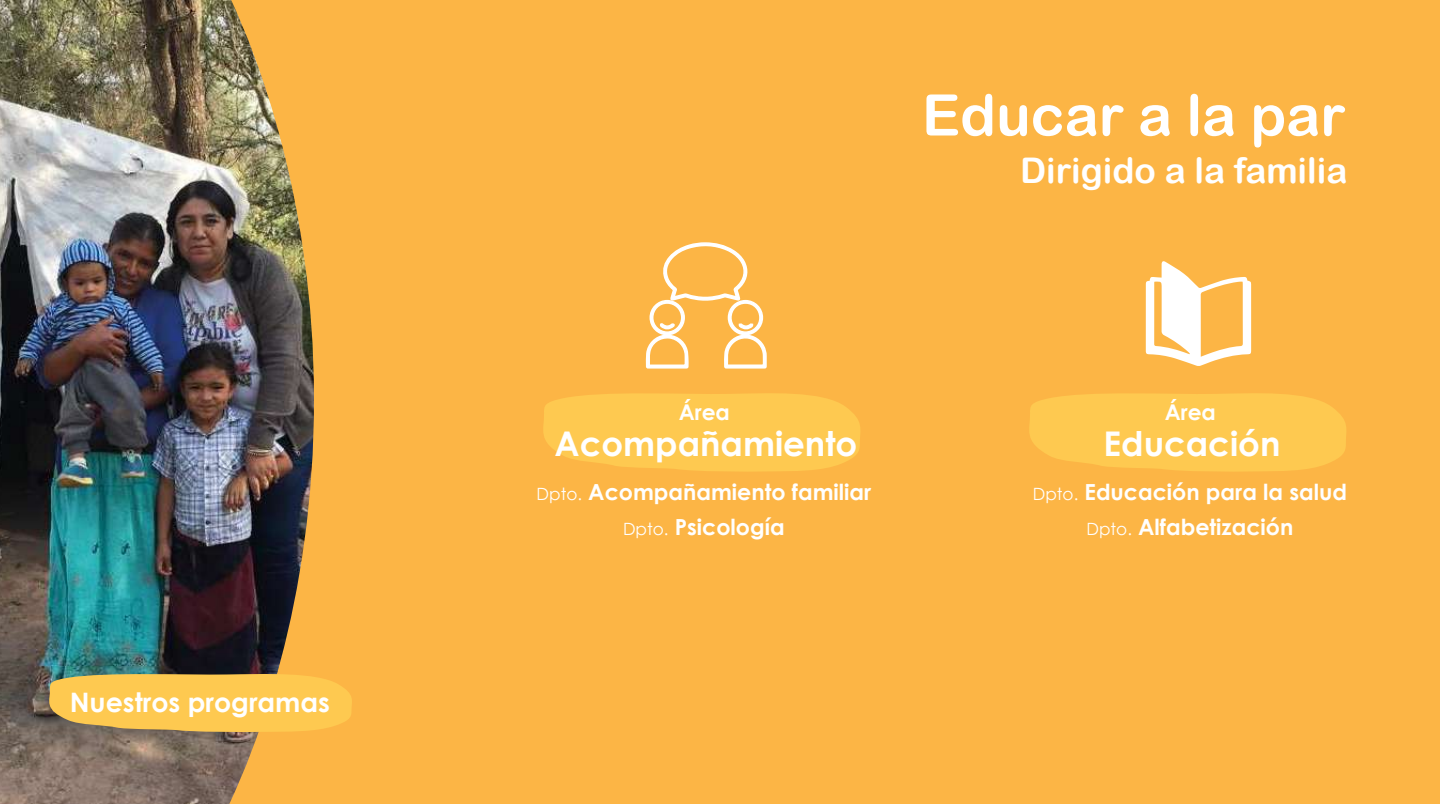
<style>
.page{position:relative;width:1440px;height:804px;background:#fff}
.page>*{position:absolute;margin:0;border:0;box-sizing:border-box;transform-origin:0 0}
.t1{font:57.2px "Arial Rounded MT Bold";color:#fff}
.t2{font:35.4px "Arial Rounded MT Bold";color:#fff}
.t3{font:700 34px "Century Gothic";color:#fff}
.t4{font:700 26.8px "Century Gothic";color:#fff}
.t5{font:700 22.2px "Century Gothic";color:#fff}
.t6{font:700 21.8px "Century Gothic";color:#fff}
.s1{font-weight:400;font-size:17px}
</style>
<div class="page">
<div style="left:2px;top:0;width:1438px;height:804px;background:#fcb545"></div>
<img style="left:0;top:0;width:314px;height:804px">
<svg style="left:1029px;top:393px;width:317px;height:79px;background:#fdc64e"></svg>
<svg style="left:43px;top:672px;width:309px;height:60px;background:#ebbc50"></svg>
<svg style="left:543px;top:242px;width:317px;height:230px"></svg>
<svg style="left:1146px;top:261px;width:105px;height:105px"></svg>
<p class="t4" style="left:70px;top:682px;width:262px">Nuestros programas</p>
<h1 class="t1" style="left:922px;top:81px;width:425px">Educar a la par</h1>
<h2 class="t2" style="left:1020px;top:149px;width:329px">Dirigido a la familia</h2>
<p class="t6" style="left:679px;top:395px;width:53px">Área</p>
<h3 class="t3" style="left:555px;top:418px;width:304px">Acompañamiento</h3>
<p class="t6" style="left:1165px;top:395px;width:53px">Área</p>
<h3 class="t3" style="left:1104px;top:418px;width:178px">Educación</h3>
<p class="t5" style="left:537px;top:475px;width:336px"><span class="s1">Dpto.</span> Acompañamiento familiar</p>
<p class="t5" style="left:1033px;top:475px;width:316px"><span class="s1">Dpto.</span> Educación para la salud</p>
<p class="t5" style="left:623px;top:510px;width:163px"><span class="s1">Dpto.</span> Psicología</p>
<p class="t5" style="left:1086px;top:510px;width:208px"><span class="s1">Dpto.</span> Alfabetización</p>
</div>
